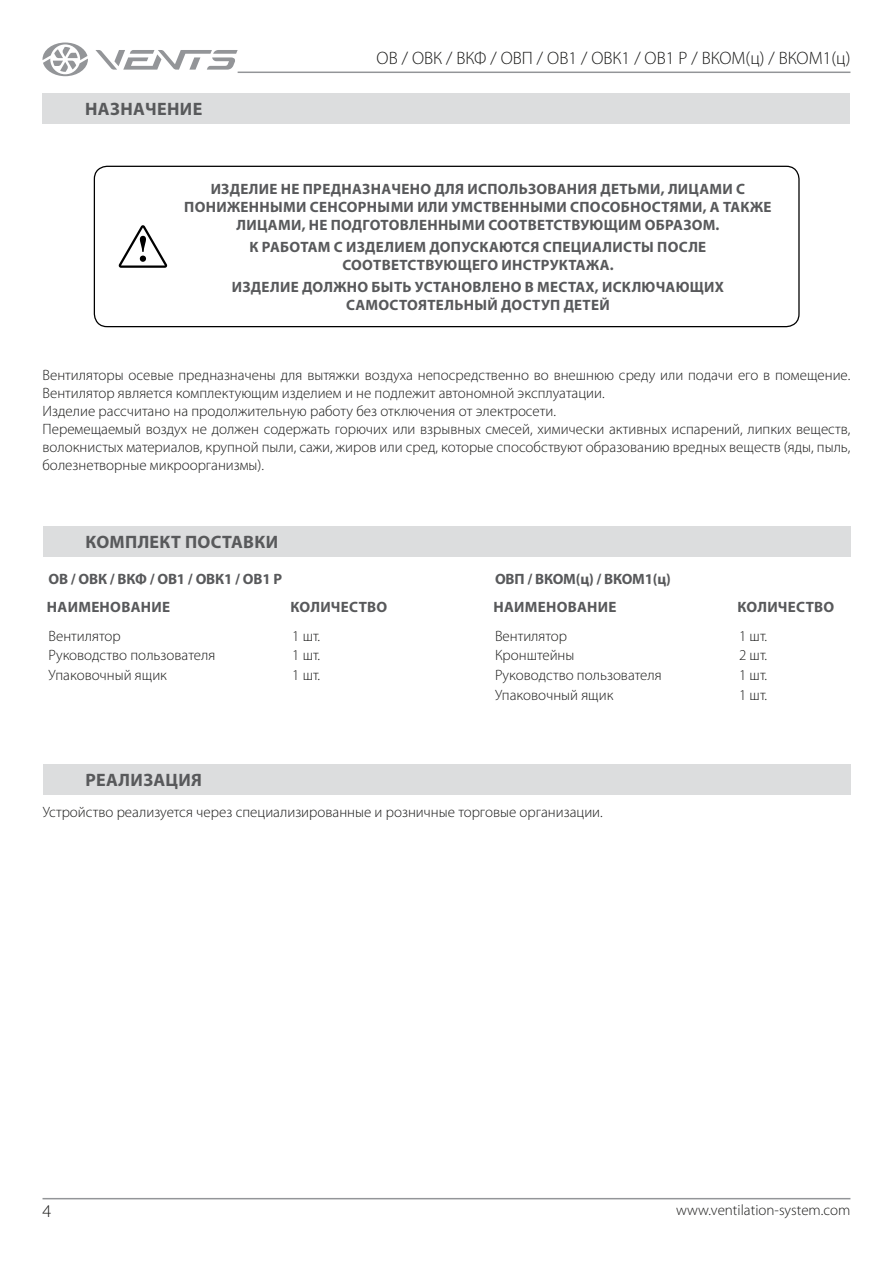
<style>
.page{position:relative;width:893px;height:1263px;background:#fff}
.page>*{position:absolute;margin:0;border:0;box-sizing:border-box;transform-origin:0 0}
.t1{font:300 18px "Myriad Pro";color:#1c1c1b}
.t2{font:700 18px "Myriad Pro";letter-spacing:.02em;color:#58595b}
.t3{font:300 15px/18px "Myriad Pro";color:#1c1c1b}
.t4{font:700 15px/18px "Myriad Pro";letter-spacing:.02em;color:#58595b;text-align:center}
.t5{font:700 15px "Myriad Pro";letter-spacing:-.01em;color:#58595b}
</style>
<div class="page">
<hr style="left:43px;top:1198px;width:807px;height:1px;background:#939598">
<hr style="left:238px;top:72px;width:612px;height:1px;background:#939598">
<svg style="left:95px;top:50px;width:143px;height:20px"></svg>
<svg style="left:43px;top:43px;width:45px;height:33px"></svg>
<div style="left:94px;top:166px;width:706px;height:161px;border:1px solid #000;border-radius:13px"></div>
<svg style="left:119px;top:225px;width:48px;height:43px"></svg>
<div style="left:43px;top:93px;width:807px;height:31px;background:#dcddde"></div>
<div style="left:43px;top:526px;width:808px;height:31px;background:#dcddde"></div>
<div style="left:43px;top:764px;width:808px;height:31px;background:#dcddde"></div>
<p class="t2" style="left:85px;top:98px;width:119px">НАЗНАЧЕНИЕ</p>
<p class="t1" style="left:377px;top:48px;width:475px">ОВ / ОВК / ВКФ / ОВП / ОВ1 / ОВК1 / ОВ1 Р / ВКОМ(ц) / ВКОМ1(ц)</p>
<p class="t4" style="left:184px;top:179px;width:589px">ИЗДЕЛИЕ НЕ ПРЕДНАЗНАЧЕНО ДЛЯ ИСПОЛЬЗОВАНИЯ ДЕТЬМИ, ЛИЦАМИ С<br>ПОНИЖЕННЫМИ СЕНСОРНЫМИ ИЛИ УМСТВЕННЫМИ СПОСОБНОСТЯМИ, А ТАКЖЕ<br>ЛИЦАМИ, НЕ ПОДГОТОВЛЕННЫМИ СООТВЕТСТВУЮЩИМ ОБРАЗОМ.</p>
<p class="t4" style="left:250px;top:238px;width:458px">К РАБОТАМ С ИЗДЕЛИЕМ ДОПУСКАЮТСЯ СПЕЦИАЛИСТЫ ПОСЛЕ<br>СООТВЕТСТВУЮЩЕГО ИНСТРУКТАЖА.</p>
<p class="t4" style="left:232px;top:278px;width:494px">ИЗДЕЛИЕ ДОЛЖНО БЫТЬ УСТАНОВЛЕНО В МЕСТАХ, ИСКЛЮЧАЮЩИХ<br>САМОСТОЯТЕЛЬНЫЙ ДОСТУП ДЕТЕЙ</p>
<p class="t3" style="left:43px;top:366px;width:809px">Вентиляторы осевые предназначены для вытяжки воздуха непосредственно во внешнюю среду или подачи его в помещение.<br>Вентилятор является комплектующим изделием и не подлежит автономной эксплуатации.<br>Изделие рассчитано на продолжительную работу без отключения от электросети.<br>Перемещаемый воздух не должен содержать горючих или взрывных смесей, химически активных испарений, липких веществ, волокнистых материалов, крупной пыли, сажи, жиров или сред, которые способствуют образованию вредных веществ (яды, пыль, болезнетворные микроорганизмы).</p>
<p class="t2" style="left:85px;top:530px;width:194px">КОМПЛЕКТ ПОСТАВКИ</p>
<p class="t5" style="left:49px;top:569px;width:235px">ОВ / ОВК / ВКФ / ОВ1 / ОВК1 / ОВ1 Р</p>
<p class="t5" style="left:495px;top:569px;width:177px">ОВП / ВКОМ(ц) / ВКОМ1(ц)</p>
<p class="t4" style="left:47px;top:598px;width:125px">НАИМЕНОВАНИЕ</p>
<p class="t4" style="left:290px;top:598px;width:98px">КОЛИЧЕСТВО</p>
<p class="t4" style="left:493px;top:598px;width:125px">НАИМЕНОВАНИЕ</p>
<p class="t4" style="left:737px;top:598px;width:98px">КОЛИЧЕСТВО</p>
<p class="t3" style="left:49px;top:627px;width:74px">Вентилятор</p>
<p class="t3" style="left:292px;top:627px;width:30px">1 шт.</p>
<p class="t3" style="left:495px;top:627px;width:74px">Вентилятор</p>
<p class="t3" style="left:739px;top:627px;width:30px">1 шт.</p>
<p class="t3" style="left:49px;top:647px;width:168px">Руководство пользователя</p>
<p class="t3" style="left:292px;top:647px;width:30px">1 шт.</p>
<p class="t3" style="left:495px;top:647px;width:81px">Кронштейны</p>
<p class="t3" style="left:739px;top:647px;width:30px">2 шт.</p>
<p class="t3" style="left:49px;top:666px;width:120px">Упаковочный ящик</p>
<p class="t3" style="left:292px;top:666px;width:30px">1 шт.</p>
<p class="t3" style="left:495px;top:666px;width:168px">Руководство пользователя</p>
<p class="t3" style="left:739px;top:666px;width:30px">1 шт.</p>
<p class="t3" style="left:495px;top:686px;width:120px">Упаковочный ящик</p>
<p class="t3" style="left:739px;top:686px;width:30px">1 шт.</p>
<p class="t2" style="left:85px;top:768px;width:118px">РЕАЛИЗАЦИЯ</p>
<p class="t3" style="left:43px;top:803px;width:562px">Устройство реализуется через специализированные и розничные торговые организации.</p>
<p class="t1" style="left:43px;top:1201px;width:10px">4</p>
<p class="t3" style="left:676px;top:1201px;width:176px">www.ventilation-system.com</p>
</div>
